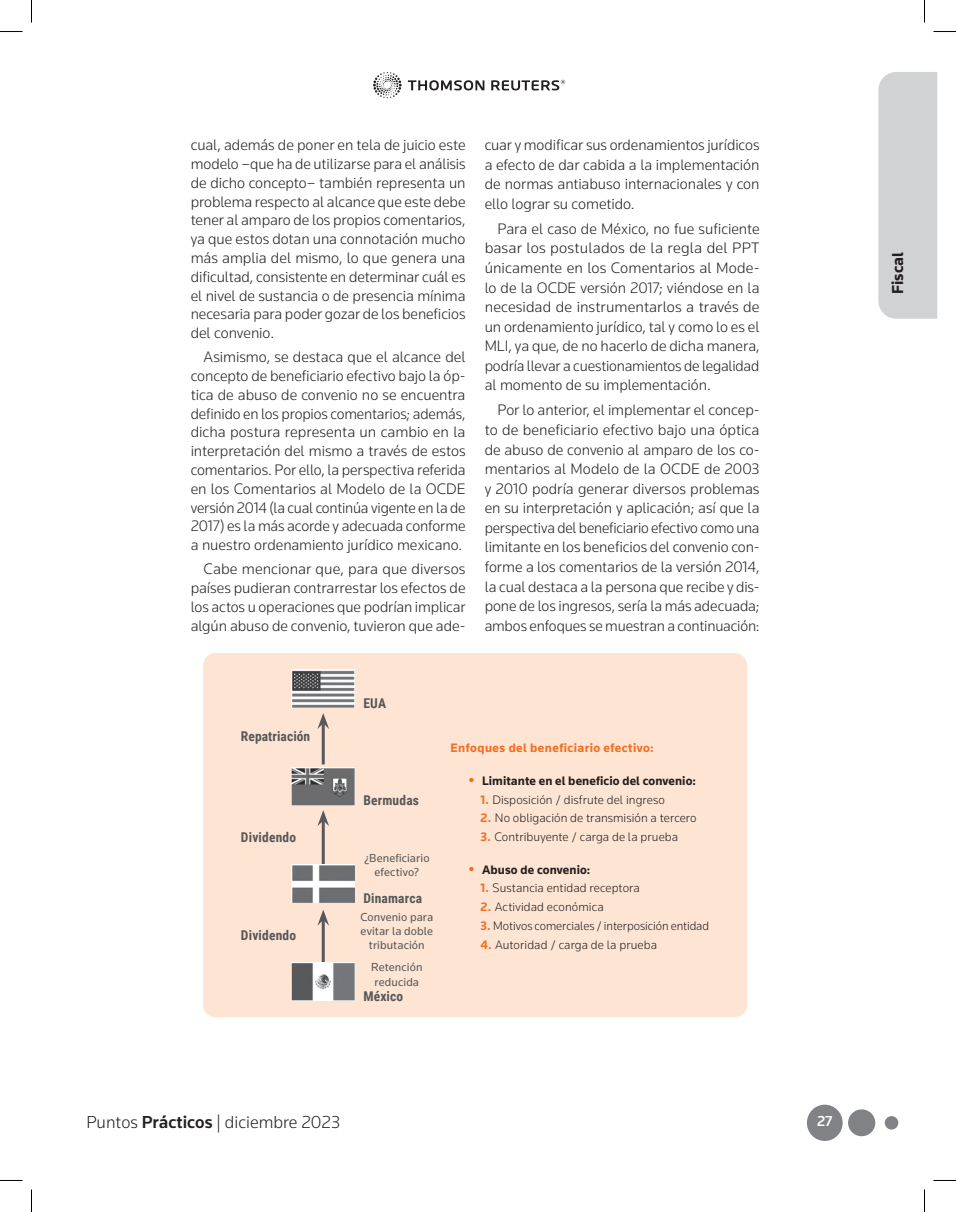
<style>
.page{position:relative;width:956px;height:1212px;background:#fff}
.page>*{position:absolute;margin:0;border:0;box-sizing:border-box;transform-origin:0 0}
.t1{font:300 18px "Knowledge";color:#231f20}
.t2{font:700 16.5px "Knowledge";color:#231f20}
.t3{font:300 15.75px/18.8px "Knowledge";letter-spacing:-.005em;color:#231f20;text-align:justify}
.t4{font:500 15px "Knowledge";color:#fff}
.t5{font:700 13.5px "Roboto Condensed";letter-spacing:.01em;color:#57585a}
.t6{font:300 12.75px "Knowledge";letter-spacing:.005em;color:#231f20}
.t7{font:700 12.75px "Knowledge";letter-spacing:.005em;color:#231f20}
.t8{font:700 12.75px "Knowledge";letter-spacing:.035em;color:#f36e21}
.t9{font:12px/14.4px "Knowledge";letter-spacing:.01em;color:#57585a;text-align:center}
.s1{font-family:"Helvetica";font-size:19.5px;color:#f36e21}
.s2{font-weight:700;color:#f36e21}
.s3{font-weight:500}
</style>
<div class="page">
<div style="left:807px;top:1104px;width:36px;height:36px;background:#808285;border-radius:50%"></div>
<div style="left:848px;top:1109px;width:27px;height:26px;background:#808285;border-radius:50%"></div>
<div style="left:885px;top:1115px;width:13px;height:14px;background:#808285;border-radius:50%"></div>
<div style="left:878px;top:72px;width:59px;height:247px;background:#d1d2d4"></div>
<svg style="left:373px;top:72px;width:29px;height:26px"></svg>
<svg style="left:408px;top:80px;width:157px;height:10px"></svg>
<div style="left:203px;top:652px;width:544px;height:364px;background:#fee5d3;border-radius:13px"></div>
<hr style="left:322px;top:723px;width:3px;height:41px;background:#57585a">
<svg style="left:317px;top:713px;width:12px;height:16px"></svg>
<hr style="left:322px;top:820px;width:3px;height:46px;background:#57585a">
<svg style="left:317px;top:810px;width:12px;height:16px"></svg>
<hr style="left:322px;top:919px;width:3px;height:46px;background:#57585a">
<svg style="left:317px;top:910px;width:12px;height:15px"></svg>
<img style="left:292px;top:669px;width:63px;height:38px">
<img style="left:292px;top:767px;width:63px;height:38px">
<img style="left:292px;top:864px;width:63px;height:38px">
<img style="left:292px;top:962px;width:63px;height:38px">
<svg style="left:0;top:31px;width:22px;height:1px"></svg>
<svg style="left:933px;top:31px;width:23px;height:1px"></svg>
<svg style="left:31px;top:0;width:1px;height:22px"></svg>
<svg style="left:31px;top:1189px;width:1px;height:22px"></svg>
<svg style="left:924px;top:0;width:1px;height:22px"></svg>
<svg style="left:924px;top:1189px;width:1px;height:22px"></svg>
<p class="t3" style="left:191px;top:135px;width:276px">cual, además de poner en tela de juicio este modelo –que ha de utilizarse para el análisis de dicho concepto– también representa un problema respecto al alcance que este debe tener al amparo de los propios comentarios, ya que estos dotan una connotación mucho más amplia del mismo, lo que genera una dificultad, consistente en determinar cuál es el nivel de sustancia o de presencia mínima necesaria para poder gozar de los beneficios del convenio.</p>
<p class="t3" style="left:191px;top:347px;width:276px;text-indent:13px">Asimismo, se destaca que el alcance del concepto de beneficiario efectivo bajo la óp&shy;tica de abuso de convenio no se encuentra definido en los propios comentarios; además, dicha postura representa un cambio en la interpretación del mismo a través de estos comentarios. Por ello, la perspectiva referida en los Comentarios al Modelo de la OCDE versión 2014 (la cual continúa vigente en la de 2017) es la más acorde y adecuada conforme a nuestro ordenamiento jurídico mexicano.</p>
<p class="t3" style="left:191px;top:559px;width:276px;text-indent:13px">Cabe mencionar que, para que diversos países pudieran contrarrestar los efectos de los actos u operaciones que podrían implicar algún abuso de convenio, tuvieron que ade-</p>
<p class="t3" style="left:485px;top:135px;width:276px;line-height:19.5px">cuar y modificar sus ordenamientos jurídicos a efecto de dar cabida a la implementación de normas antiabuso internacionales y con ello lograr su cometido.</p>
<p class="t3" style="left:485px;top:218px;width:276px;line-height:19.5px;text-indent:13px">Para el caso de México, no fue suficiente basar los postulados de la regla del PPT únicamente en los Comentarios al Mode&shy;lo de la OCDE versión 2017; viéndose en la necesidad de instrumentarlos a través de un ordenamiento jurídico, tal y como lo es el MLI, ya que, de no hacerlo de dicha manera, podría llevar a cuestionamientos de legalidad al momento de su implementación.</p>
<p class="t3" style="left:485px;top:400px;width:276px;line-height:19.5px;text-indent:13px">Por lo anterior, el implementar el concep&shy;to de beneficiario efectivo bajo una óptica de abuso de convenio al amparo de los co&shy;mentarios al Modelo de la OCDE de 2003 y 2010 podría generar diversos problemas en su interpretación y aplicación; así que la perspectiva del beneficiario efectivo como una limitante en los beneficios del convenio con&shy;forme a los comentarios de la versión 2014, la cual destaca a la persona que recibe y dis&shy;pone de los ingresos, sería la más adecuada; ambos enfoques se muestran a continuación:</p>
<p class="t5" style="left:363px;top:693px;width:24px">EUA</p>
<p class="t5" style="left:241px;top:726px;width:71px">Repatriación</p>
<p class="t5" style="left:241px;top:827px;width:57px">Dividendo</p>
<p class="t5" style="left:241px;top:925px;width:57px">Dividendo</p>
<p class="t5" style="left:363px;top:791px;width:57px">Bermudas</p>
<p class="t9" style="left:364px;top:850px;width:67px">¿Beneficiario efectivo?</p>
<p class="t5" style="left:363px;top:888px;width:60px">Dinamarca</p>
<p class="t9" style="left:360px;top:908px;width:74px">Convenio para evitar la doble tributación</p>
<p class="t9" style="left:371px;top:959px;width:53px;text-align:left">Retención reducida</p>
<p class="t5" style="left:363px;top:986px;width:42px">México</p>
<p class="t8" style="left:451px;top:740px;width:205px">Enfoques del beneficiario efectivo:</p>
<p class="t7" style="left:468px;top:772px;width:229px"><span class="s1">•</span> Limitante en el beneficio del convenio:</p>
<p class="t6" style="left:480px;top:791px;width:186px"><span class="s2">1.</span> Disposición / disfrute del ingreso</p>
<p class="t6" style="left:480px;top:810px;width:218px"><span class="s2">2.</span> No obligación de transmisión a tercero</p>
<p class="t6" style="left:480px;top:829px;width:199px"><span class="s2">3.</span> Contribuyente / carga de la prueba</p>
<p class="t7" style="left:468px;top:861px;width:124px"><span class="s1">•</span> Abuso de convenio:</p>
<p class="t6" style="left:480px;top:880px;width:161px"><span class="s2">1.</span> Sustancia entidad receptora</p>
<p class="t6" style="left:480px;top:898px;width:125px"><span class="s2">2.</span> Actividad económica</p>
<p class="t6" style="left:480px;top:917px;width:230px"><span class="s2">3.</span> Motivos comerciales / interposición entidad</p>
<p class="t6" style="left:480px;top:936px;width:178px"><span class="s2">4.</span> Autoridad / carga de la prueba</p>
<p class="t1" style="left:86px;top:1110px;width:255px">Puntos <span class="s3">Prácticos</span> | diciembre 2023</p>
<p class="t4" style="left:817px;top:1111px;width:17px">27</p>
<p class="t2" style="left:887px;top:294px;width:43px;rotate:-90deg">Fiscal</p>
</div>
